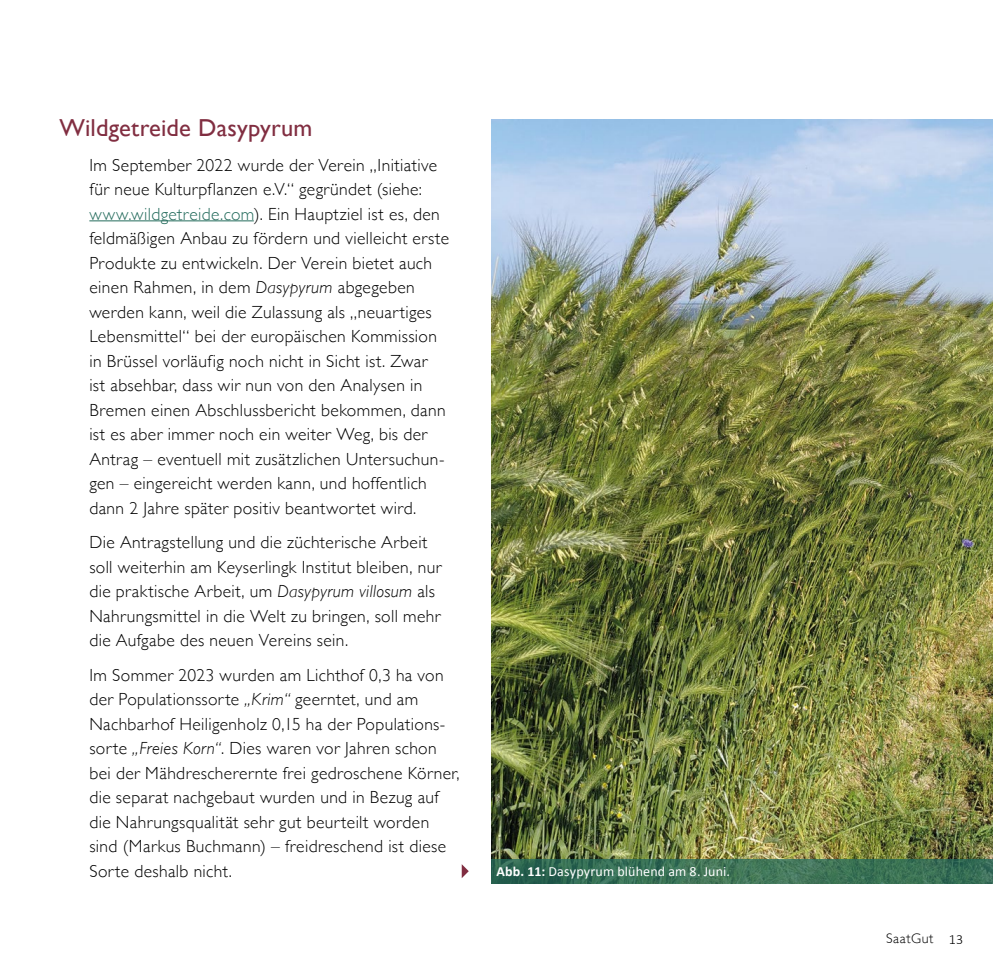
<style>
.page{position:relative;width:993px;height:968px;background:#fff}
.page>*{position:absolute;margin:0;border:0;box-sizing:border-box;transform-origin:0 0}
.sub{font:24.5px "Gill Sans";letter-spacing:.005em;color:#812e41}
.fließ{font:300 17.5px/24.5px "Gill Sans";letter-spacing:.02em;color:#000}
.t1{font:14px "Calibri";letter-spacing:.01em;color:#fff}
.t2{font:300 14px "Gill Sans";letter-spacing:.035em;color:#000}
.s1{color:#256c5d}
.s2{font-style:italic}
.s3{font-weight:700}
.s4{font-family:"Calibri"}
</style>
<div class="page">
<hr style="left:89px;top:220px;width:165px;height:1px;background:#256c5d">
<svg style="left:461px;top:864px;width:7px;height:14px"></svg>
<img style="left:491px;top:119px;width:501px;height:739px">
<svg style="left:491px;top:858px;width:501px;height:25px;background:#3c7055"></svg>
<p class="sub" style="left:60px;top:113px;width:254px">Wildgetreide Dasypyrum</p>
<p class="fließ" style="left:89px;top:152px;width:361px">Im September 2022 wurde der Verein „Initiative für neue Kulturpflanzen e.V.“ gegründet (siehe: <span class="s1">www.wildgetreide.com</span>). Ein Hauptziel ist es, den feldmäßigen Anbau zu fördern und vielleicht erste Produkte zu entwickeln. Der Verein bietet auch einen Rahmen, in dem <span class="s2">Dasypyrum</span> abgegeben werden kann, weil die Zulassung als „neuartiges Lebensmittel“ bei der europäischen Kommission in Brüssel vorläufig noch nicht in Sicht ist. Zwar<br>ist absehbar, dass wir nun von den Analysen in Bremen einen Abschlussbericht bekommen, dann ist es aber immer noch ein weiter Weg, bis der Antrag – eventuell mit zusätzlichen Untersuchun&shy;gen – eingereicht werden kann, und hoffentlich dann 2 Jahre später positiv beantwortet wird.</p>
<p class="fließ" style="left:89px;top:529px;width:353px">Die Antragstellung und die züchterische Arbeit soll weiterhin am Keyserlingk Institut bleiben, nur die praktische Arbeit, um <span class="s2">Dasypyrum villosum</span> als Nahrungsmittel in die Welt zu bringen, soll mehr die Aufgabe des neuen Vereins sein.</p>
<p class="fließ" style="left:89px;top:661px;width:372px">Im Sommer 2023 wurden am Lichthof 0,3 ha von der Populationssorte <span class="s2">„Krim“</span> geerntet, und am Nachbarhof Heiligenholz 0,15 ha der Populations&shy;sorte <span class="s2">„Freies Korn“</span>. Dies waren vor Jahren schon bei der Mähdrescherernte frei gedroschene Körner, die separat nachgebaut wurden und in Bezug auf die Nahrungsqualität sehr gut beurteilt worden sind (Markus Buchmann) – freidreschend ist diese Sorte deshalb nicht.</p>
<p class="t1" style="left:496px;top:861px;width:235px"><span class="s3">Abb. 11:</span> Dasypyrum blühend am 8. Juni.</p>
<p class="t2" style="left:885px;top:927px;width:78px">SaatGut <span class="s4">13</span></p>
</div>
